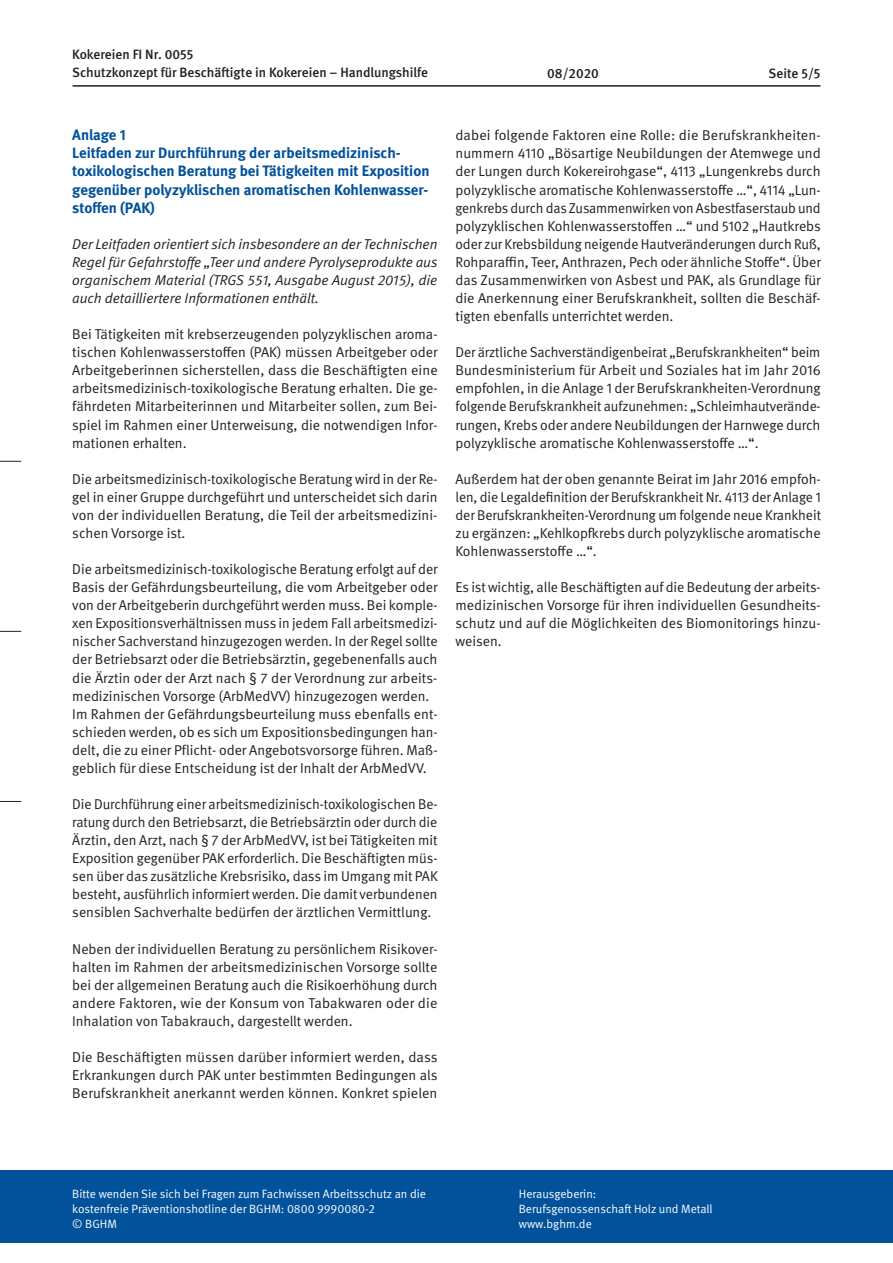
<style>
.page{position:relative;width:893px;height:1263px;background:#fff}
.page>*{position:absolute;margin:0;border:0;box-sizing:border-box;transform-origin:0 0}
.t1{font:700 15px/18.1px "DGUV Meta";color:#01519b}
.t2{font:14.25px/18px "DGUV Meta";color:#231f20;text-align:justify}
.t3{font:italic 14.25px/18px "DGUV Meta";color:#231f20;text-align:justify}
.t4{font:500 13.5px/18px "DGUV Meta";color:#231f20}
.t5{font:12px/15px "DGUV Meta";color:#fff}
</style>
<div class="page">
<div style="left:0;top:1170px;width:893px;height:73px;background:#01519b"></div>
<svg style="left:0;top:461px;width:21px;height:1px"></svg>
<svg style="left:0;top:631px;width:21px;height:1px"></svg>
<svg style="left:0;top:801px;width:21px;height:1px"></svg>
<hr style="left:73px;top:85px;width:747px;height:2px;background:#231f20">
<p class="t4" style="left:72px;top:45px;width:357px">Kokereien FI Nr. 0055<br>Schutzkonzept für Beschäftigte in Kokereien – Handlungshilfe</p>
<p class="t4" style="left:547px;top:65px;width:53px">08/2020</p>
<p class="t4" style="left:769px;top:65px;width:54px">Seite 5/5</p>
<p class="t1" style="left:72px;top:126px;width:359px">Anlage 1<br>Leitfaden zur Durchführung der arbeitsmedizinisch&shy;toxikologischen Beratung bei Tätigkeiten mit Exposition gegenüber polyzyklischen aromatischen Kohlenwasser&shy;stoffen (PAK)</p>
<p class="t3" style="left:72px;top:235px;width:367px">Der Leitfaden orientiert sich insbesondere an der Technischen Regel für Gefahrstoffe „Teer und andere Pyrolyseprodukte aus organischem Material (TRGS 551, Ausgabe August 2015), die auch detailliertere Informationen enthält.</p>
<p class="t2" style="left:72px;top:326px;width:367px">Bei Tätigkeiten mit krebserzeugenden polyzyklischen aroma&shy;tischen Kohlenwasserstoffen (PAK) müssen Arbeitgeber oder Arbeitgeberinnen sicherstellen, dass die Beschäftigten eine arbeitsmedizinisch-toxikologische Beratung erhalten. Die ge&shy;fährdeten Mitarbeiterinnen und Mitarbeiter sollen, zum Bei&shy;spiel im Rahmen einer Unterweisung, die notwendigen Infor&shy;mationen erhalten.</p>
<p class="t2" style="left:72px;top:470px;width:367px">Die arbeitsmedizinisch-toxikologische Beratung wird in der Re&shy;gel in einer Gruppe durchgeführt und unterscheidet sich darin von der individuellen Beratung, die Teil der arbeitsmedizini&shy;schen Vorsorge ist.</p>
<p class="t2" style="left:72px;top:560px;width:367px;text-align:left">Die arbeitsmedizinisch-toxikologische Beratung erfolgt auf der Basis der Gefährdungsbeurteilung, die vom Arbeitgeber oder von der Arbeitgeberin durchgeführt werden muss. Bei komple&shy;xen Expositionsverhältnissen muss in jedem Fall arbeitsmedizi&shy;nischer Sachverstand hinzugezogen werden. In der Regel sollte der Betriebsarzt oder die Betriebsärztin, gegebenenfalls auch die Ärztin oder der Arzt nach § 7 der Verordnung zur arbeits&shy;medizinischen Vorsorge (ArbMedVV) hinzugezogen werden.<br>Im Rahmen der Gefährdungsbeurteilung muss ebenfalls ent&shy;schieden werden, ob es sich um Expositionsbedingungen han&shy;delt, die zu einer Pflicht- oder Angebotsvorsorge führen. Maß&shy;geblich für diese Entscheidung ist der Inhalt der ArbMedVV.</p>
<p class="t2" style="left:72px;top:795px;width:367px">Die Durchführung einer arbeitsmedizinisch-toxikologischen Be&shy;ratung durch den Betriebsarzt, die Betriebsärztin oder durch die Ärztin, den Arzt, nach § 7 der ArbMedVV, ist bei Tätigkeiten mit Exposition gegenüber PAK erforderlich. Die Beschäftigten müs&shy;sen über das zusätzliche Krebsrisiko, dass im Umgang mit PAK besteht, ausführlich informiert werden. Die damit verbundenen sensiblen Sachverhalte bedürfen der ärztlichen Vermittlung.</p>
<p class="t2" style="left:72px;top:940px;width:367px">Neben der individuellen Beratung zu persönlichem Risikover&shy;halten im Rahmen der arbeitsmedizinischen Vorsorge sollte bei der allgemeinen Beratung auch die Risikoerhöhung durch andere Faktoren, wie der Konsum von Tabakwaren oder die Inhalation von Tabakrauch, dargestellt werden.</p>
<p class="t2" style="left:72px;top:1048px;width:367px">Die Beschäftigten müssen darüber informiert werden, dass Erkrankungen durch PAK unter bestimmten Bedingungen als Berufskrankheit anerkannt werden können. Konkret spielen</p>
<p class="t2" style="left:455px;top:127px;width:367px">dabei folgende Faktoren eine Rolle: die Berufskrankheiten&shy;nummern 4110 „Bösartige Neubildungen der Atemwege und der Lungen durch Kokereirohgase“, 4113 „Lungenkrebs durch polyzyklische aromatische Kohlenwasserstoffe …“, 4114 „Lun&shy;genkrebs durch das Zusammenwirken von Asbestfaserstaub und polyzyklischen Kohlenwasserstoffen …“ und 5102 „Hautkrebs oder zur Krebsbildung neigende Hautveränderungen durch Ruß, Rohparaffin, Teer, Anthrazen, Pech oder ähnliche Stoffe“. Über das Zusammenwirken von Asbest und PAK, als Grundlage für die Anerkennung einer Berufskrankheit, sollten die Beschäf&shy;tigten ebenfalls unterrichtet werden.</p>
<p class="t2" style="left:455px;top:344px;width:367px">Der ärztliche Sachverständigenbeirat „Berufskrankheiten“ beim Bundesministerium für Arbeit und Soziales hat im Jahr 2016 empfohlen, in die Anlage 1 der Berufskrankheiten-Verordnung folgende Berufskrankheit aufzunehmen: „Schleimhautverände&shy;rungen, Krebs oder andere Neubildungen der Harnwege durch polyzyklische aromatische Kohlenwasserstoffe …“.</p>
<p class="t2" style="left:455px;top:470px;width:367px">Außerdem hat der oben genannte Beirat im Jahr 2016 empfoh&shy;len, die Legaldefinition der Berufskrankheit Nr. 4113 der Anlage 1 der Berufskrankheiten-Verordnung um folgende neue Krankheit zu ergänzen: „Kehlkopfkrebs durch polyzyklische aromatische Kohlenwasserstoffe …“.</p>
<p class="t2" style="left:455px;top:578px;width:367px">Es ist wichtig, alle Beschäftigten auf die Bedeutung der arbeits&shy;medizinischen Vorsorge für ihren individuellen Gesundheits&shy;schutz und auf die Möglichkeiten des Biomonitorings hinzu&shy;weisen.</p>
<p class="t5" style="left:72px;top:1186px;width:355px">Bitte wenden Sie sich bei Fragen zum Fachwissen Arbeitsschutz an die kostenfreie Präventionshotline der BGHM: 0800 9990080-2<br>© BGHM</p>
<p class="t5" style="left:519px;top:1186px;width:195px">Herausgeberin:<br>Berufsgenossenschaft Holz und Metall www.bghm.de</p>
</div>
